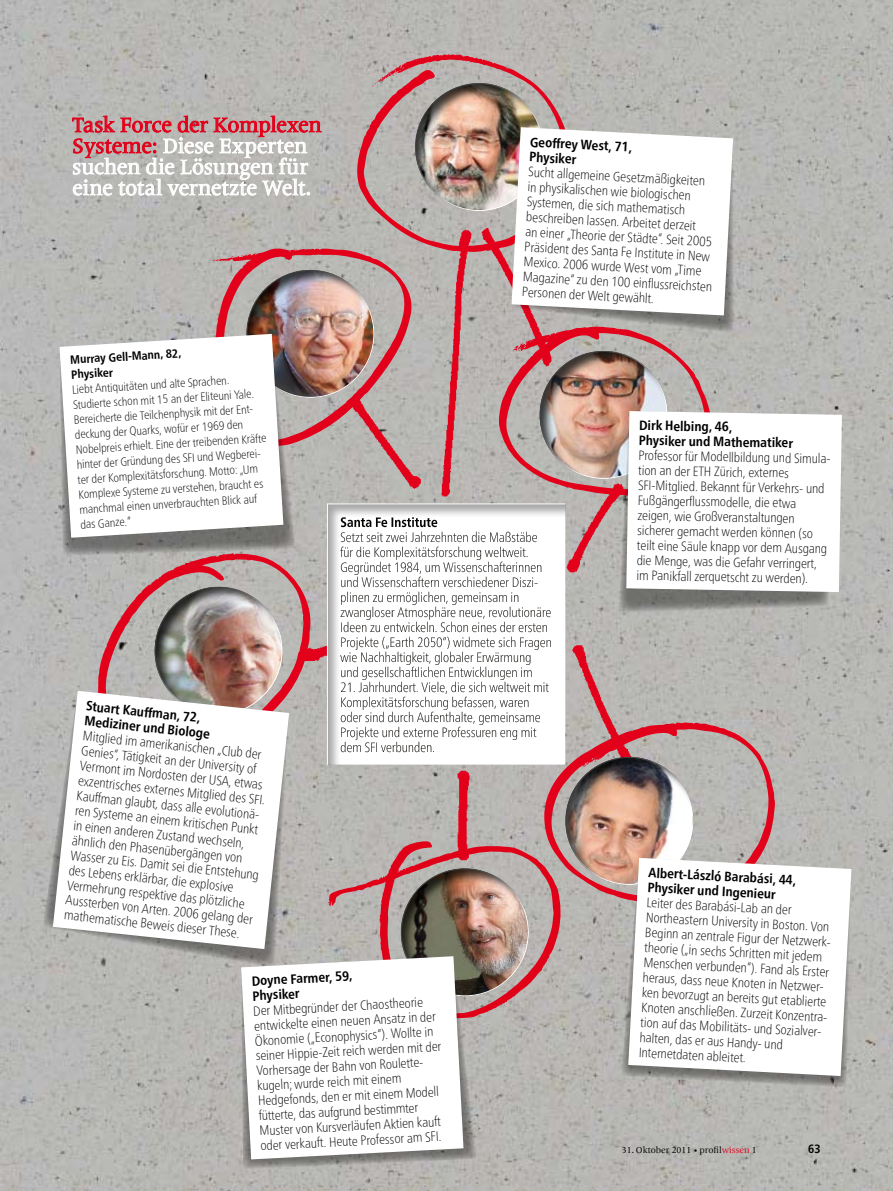
<style>
.page{position:relative;width:893px;height:1191px;background:#fff}
.page>*{position:absolute;margin:0;border:0;box-sizing:border-box;transform-origin:0 0}
.t1{font:21px/21px "Frutiger Serif LT Pro";letter-spacing:-.01em;color:#fff}
.t2{font:100 condensed 13.5px/15px "Frutiger Neue LT Pro";color:#000}
.t3{font:700 condensed 13.5px/15px "Frutiger Neue LT Pro";color:#000}
.t4{font:100 condensed 12px/15px "Frutiger Neue LT Pro";color:#000}
.t5{font:700 condensed 12px/14.7px "Frutiger Neue LT Pro";color:#000}
.t6{font:9px "Frutiger Serif LT Pro";color:#000}
.s1{color:#e2001a}
.s2{font-size:7.5px}
</style>
<div class="page">
<img style="left:0;top:0;width:893px;height:1191px">
<img style="left:294px;top:216px;width:349px;height:650px">
<img style="left:328px;top:838px;width:170px;height:163px">
<img style="left:374px;top:54px;width:190px;height:193px">
<img style="left:214px;top:248px;width:199px;height:199px">
<img style="left:499px;top:327px;width:214px;height:169px">
<img style="left:98px;top:553px;width:212px;height:204px">
<img style="left:544px;top:722px;width:231px;height:182px">
<div style="left:154px;top:586px;width:129px;height:129px;background:#000;opacity:.75"></div>
<svg style="left:43px;top:691px;width:246px;height:276px;background:#afafab"></svg>
<svg style="left:53px;top:691px;width:236px;height:258px"></svg>
<div style="left:539px;top:351px;width:129px;height:129px;background:#000;opacity:.75"></div>
<svg style="left:618px;top:411px;width:224px;height:202px;background:#95918d"></svg>
<svg style="left:626px;top:411px;width:216px;height:181px"></svg>
<div style="left:414px;top:82px;width:129px;height:129px;background:#000;opacity:.75"></div>
<svg style="left:511px;top:127px;width:223px;height:207px;background:#ad9090"></svg>
<svg style="left:511px;top:127px;width:222px;height:188px"></svg>
<div style="left:565px;top:757px;width:129px;height:129px;background:#000;opacity:.75"></div>
<svg style="left:621px;top:858px;width:230px;height:230px;background:#a9a39f"></svg>
<svg style="left:628px;top:858px;width:223px;height:218px"></svg>
<div style="left:401px;top:867px;width:129px;height:129px;background:#000;opacity:.75"></div>
<svg style="left:241px;top:956px;width:237px;height:213px;background:#9d9793"></svg>
<svg style="left:241px;top:956px;width:222px;height:203px"></svg>
<div style="left:245px;top:270px;width:129px;height:129px;background:#000;opacity:.75"></div>
<svg style="left:60px;top:347px;width:237px;height:209px;background:#918988"></svg>
<svg style="left:60px;top:334px;width:223px;height:204px"></svg>
<div style="left:327px;top:491px;width:240px;height:275px;background:#000;opacity:.35"></div>
<svg style="left:327px;top:503px;width:239px;height:262px"></svg>
<svg style="left:72px;top:116px;width:250px;height:81px;background:#c5b0af"></svg>
<h1 class="t1" style="left:72px;top:115px;width:251px"><span class="s1">Task Force der Komplexen<br>Systeme:</span> Diese Experten suchen die Lösungen für eine total vernetzte Welt.</h1>
<p class="t5" style="left:70px;top:353px;width:113px;rotate:-4deg">Murray Gell-Mann, 82,<br>Physiker</p>
<p class="t4" style="left:70px;top:383px;width:193px;rotate:-4deg">LiebtAntiquitäten und alte Sprachen.<br>Studierte schon mit15 an der Eliteuni Yale.<br>Bereicherte die Teilchenphysik mitder Ent&shy;deckung der Quarks, wofür er 1969 den Nobelpreis erhielt. Eine der treibenden Kräfte hinter der Gründung des SFI und Wegberei&shy;ter der Komplexitätsforschung. Motto: „Um Komplexe Systeme zu verstehen, brauchtes manchmaleinen unverbrauchten Blick auf das Ganze.</p>
<p class="t3" style="left:87px;top:698px;width:127px;rotate:6deg">Stuart Kauff man, 72,<br>Mediziner und Biologe</p>
<p class="t2" style="left:84px;top:728px;width:191px;rotate:6deg">Mitglied im amerikanischen „Club der Genies“, Tätigkeitan der University of Vermontim Nordosten der USA, etwas exzentrisches externes Mitglied des SFI.<br>Kauff man glaubt, dass alle evolutionä&shy;ren Systeme an einem kritischen Punkt in einen anderen Zustand wechseln, ähnlich den Phasenübergängen von Wasser zu Eis. Damitsei die Entstehung des Lebens erklärbar, die explosive Vermehrung respektive das plötzliche Aussterben von Arten. 2006 gelang der mathematische Beweis dieser These.</p>
<p class="t3" style="left:251px;top:973px;width:102px;rotate:-3deg">Doyne Farmer, 59,<br>Physiker</p>
<p class="t2" style="left:253px;top:1003px;width:187px;rotate:-3deg">Der Mitbegründer der Chaostheorie entwickelte einen neuen Ansatz in der Ökonomie („Econophysics“). Wollte in seiner Hippie-Zeitreich werden mitder Vorhersage der Bahn von Roulette&shy;kugeln; wurde reich miteinem Hedgefonds, den er miteinem Modell fütterte, das aufgrund bestimmter Muster von Kursverläufen Aktien kauft oder verkauft. Heute Professor am SFI.</p>
<p class="t3" style="left:530px;top:134px;width:103px;rotate:3deg">Geoff rey West, 71,<br>Physiker</p>
<p class="t2" style="left:529px;top:164px;width:191px;rotate:3deg">Suchtallgemeine Gesetzmäßigkeiten<br>in physikalischen wie biologischen Systemen, die sich mathematisch beschreiben lassen. Arbeitetderzeit<br>an einer „Theorie der Städte“. Seit2005<br>Präsidentdes Santa Fe Institute in New Mexico. 2006 wurde Westvom „Time Magazine“ zu den 100 einflussreichsten Personen der Weltgewählt.</p>
<p class="t3" style="left:639px;top:418px;width:156px;rotate:1deg">Dirk Helbing, 46,<br>Physiker und Mathematiker</p>
<p class="t2" style="left:639px;top:448px;width:196px;rotate:1deg">Professor für Modellbildung und Simula&shy;tion an der ETH Zürich, externes SFI-Mitglied. Bekanntfür Verkehrs- und Fußgängerflussmodelle, die etwa zeigen, wie Großveranstaltungen sicherer gemachtwerden können (so teilteine Säule knapp vor dem Ausgang die Menge, was die Gefahr verringert, im Panikfallzerquetschtzu werden).</p>
<p class="t3" style="left:649px;top:865px;width:149px;rotate:3deg">Albert-László Barabási, 44,<br>Physiker und Ingenieur</p>
<p class="t2" style="left:647px;top:894px;width:191px;rotate:3deg">Leiter des Barabási-Lab an der Northeastern University in Boston. Von Beginn an zentrale Figur der Netzwerk&shy;theorie („in sechs Schritten mitjedem Menschen verbunden“). Fand als Erster heraus, dass neue Knoten in Netzwer&shy;ken bevorzugtan bereits gutetablierte Knoten anschließen. ZurzeitKonzentra&shy;tion auf das Mobilitäts- und Sozialver&shy;halten, das er aus Handy- und Internetdaten ableitet.</p>
<p class="t6" style="left:622px;top:1144px;width:137px">31. Oktober 2011 <span class="s2">•</span> profil<span class="s1">wissen</span> 1</p>
<p class="t5" style="left:808px;top:1141px;width:14px">63</p>
</div>
